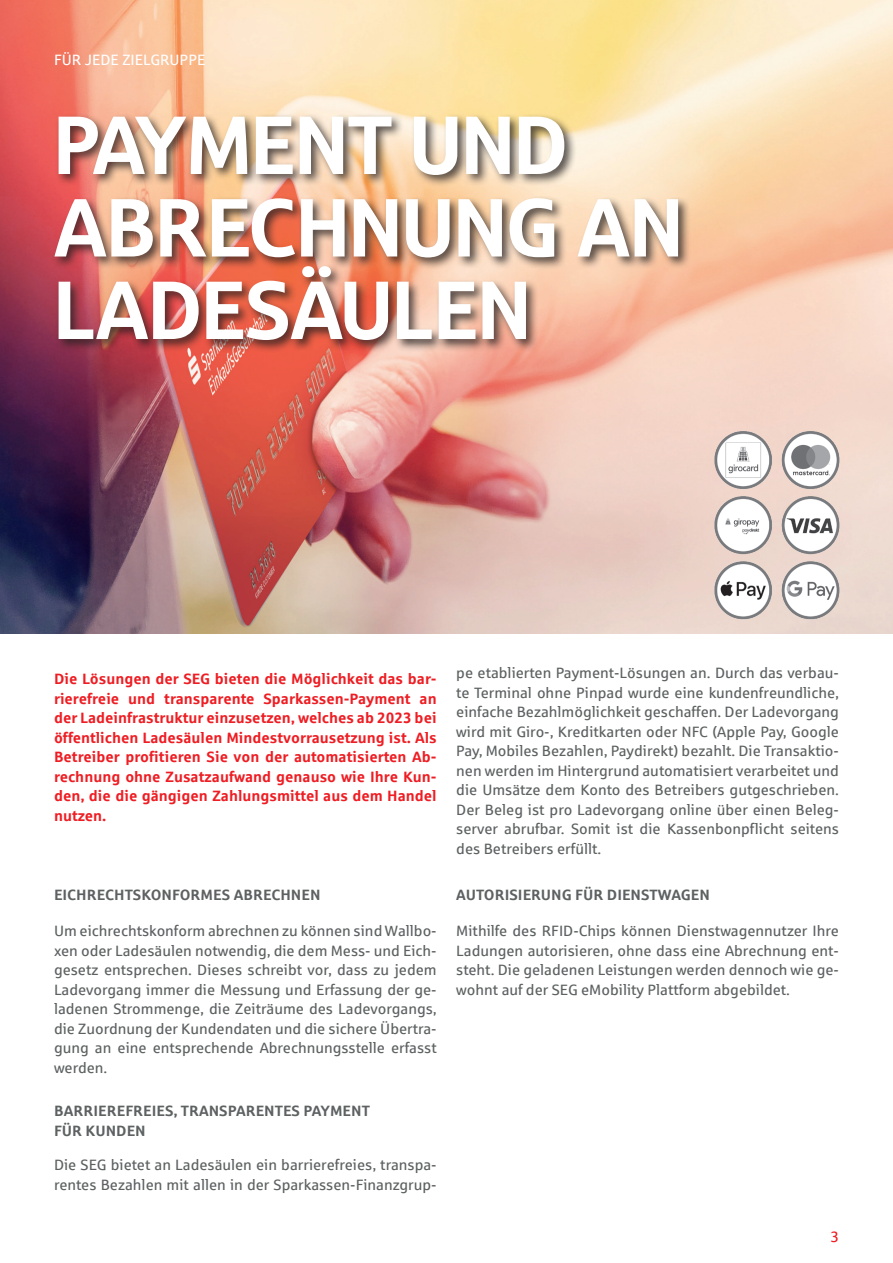
<style>
.page{position:relative;width:893px;height:1263px;background:#fff}
.page>*{position:absolute;margin:0;border:0;box-sizing:border-box;transform-origin:0 0}
.Headline_minimal{font:82.5px/82.5px "Sparkasse Head";color:#fff}
.Zwischentitel{font:15px/19.5px "Sparkasse Rg";color:#5d6161;text-align:justify}
.Fliesstext{font:15px/19.5px "Sparkasse Rg";color:#5d6161;text-align:justify}
.Fliesstext-2{font:700 15px/19.5px "Sparkasse Rg";color:#ee1d23;text-align:justify}
.Zwischentitel-2{font:700 15px/19.5px "Sparkasse Rg";color:#5d6161}
.Bildunterschrift{font:15px "Sparkasse Rg";color:#fff}
.Bildunterschrift-2{font:15px "Sparkasse Rg";color:#ee1d23}
</style>
<div class="page">
<img style="left:0;top:0;width:893px;height:633px">
<div style="left:52px;top:113px;width:639px;height:240px;background:#231f20;opacity:.75"></div>
<img style="left:625px;top:417px;width:268px;height:216px">
<p class="Bildunterschrift" style="left:54px;top:51px;width:153px">FÜR JEDE ZIELGRUPPE</p>
<p class="Headline_minimal" style="left:54px;top:101px;width:630px">PAYMENT UND<br>ABRECHNUNG AN<br>LADESÄULEN</p>
<p class="Fliesstext-2" style="left:54px;top:668px;width:384px">Die Lösungen der SEG bieten die Möglichkeit das bar&shy;rierefreie und transparente Sparkassen-Payment an der Ladeinfrastruktur einzusetzen, welches ab 2023 bei öffentlichen Ladesäulen Mindestvorrausetzung ist. Als Betreiber profitieren Sie von der automatisierten Ab&shy;rechnung ohne Zusatzaufwand genauso wie Ihre Kun&shy;den, die die gängigen Zahlungsmittel aus dem Handel nutzen.</p>
<p class="Zwischentitel" style="left:456px;top:663px;width:384px">pe etablierten Payment-Lösungen an. Durch das verbau&shy;te Terminal ohne Pinpad wurde eine kundenfreundliche, einfache Bezahlmöglichkeit geschaffen. Der Ladevorgang wird mit Giro-, Kreditkarten oder NFC (Apple Pay, Google Pay, Mobiles Bezahlen, Paydirekt) bezahlt. Die Transaktio&shy;nen werden im Hintergrund automatisiert verarbeitet und die Umsätze dem Konto des Betreibers gutgeschrieben.<br>Der Beleg ist pro Ladevorgang online über einen Beleg&shy;server abrufbar. Somit ist die Kassenbonpflicht seitens des Betreibers erfüllt.</p>
<p class="Zwischentitel-2" style="left:456px;top:884px;width:255px">AUTORISIERUNG FÜR DIENSTWAGEN</p>
<p class="Zwischentitel" style="left:456px;top:921px;width:384px">Mithilfe des RFID-Chips können Dienstwagennutzer Ihre Ladungen autorisieren, ohne dass eine Abrechnung ent&shy;steht. Die geladenen Leistungen werden dennoch wie ge&shy;wohnt auf der SEG eMobility Plattform abgebildet.</p>
<p class="Zwischentitel-2" style="left:54px;top:884px;width:268px">EICHRECHTSKONFORMES ABRECHNEN</p>
<p class="Fliesstext" style="left:54px;top:921px;width:384px">Um eichrechtskonform abrechnen zu können sind Wallbo&shy;xen oder Ladesäulen notwendig, die dem Mess- und Eich&shy;gesetz entsprechen. Dieses schreibt vor, dass zu jedem Ladevorgang immer die Messung und Erfassung der ge&shy;ladenen Strommenge, die Zeiträume des Ladevorgangs, die Zuordnung der Kundendaten und die sichere Übertra&shy;gung an eine entsprechende Abrechnungsstelle erfasst werden.</p>
<p class="Zwischentitel-2" style="left:54px;top:1100px;width:317px">BARRIEREFREIES, TRANSPARENTES PAYMENT<br>FÜR KUNDEN</p>
<p class="Zwischentitel" style="left:54px;top:1155px;width:384px">Die SEG bietet an Ladesäulen ein barrierefreies, transpa&shy;rentes Bezahlen mit allen in der Sparkassen-Finanzgrup-</p>
<p class="Bildunterschrift-2" style="left:830px;top:1228px;width:10px">3</p>
</div>
